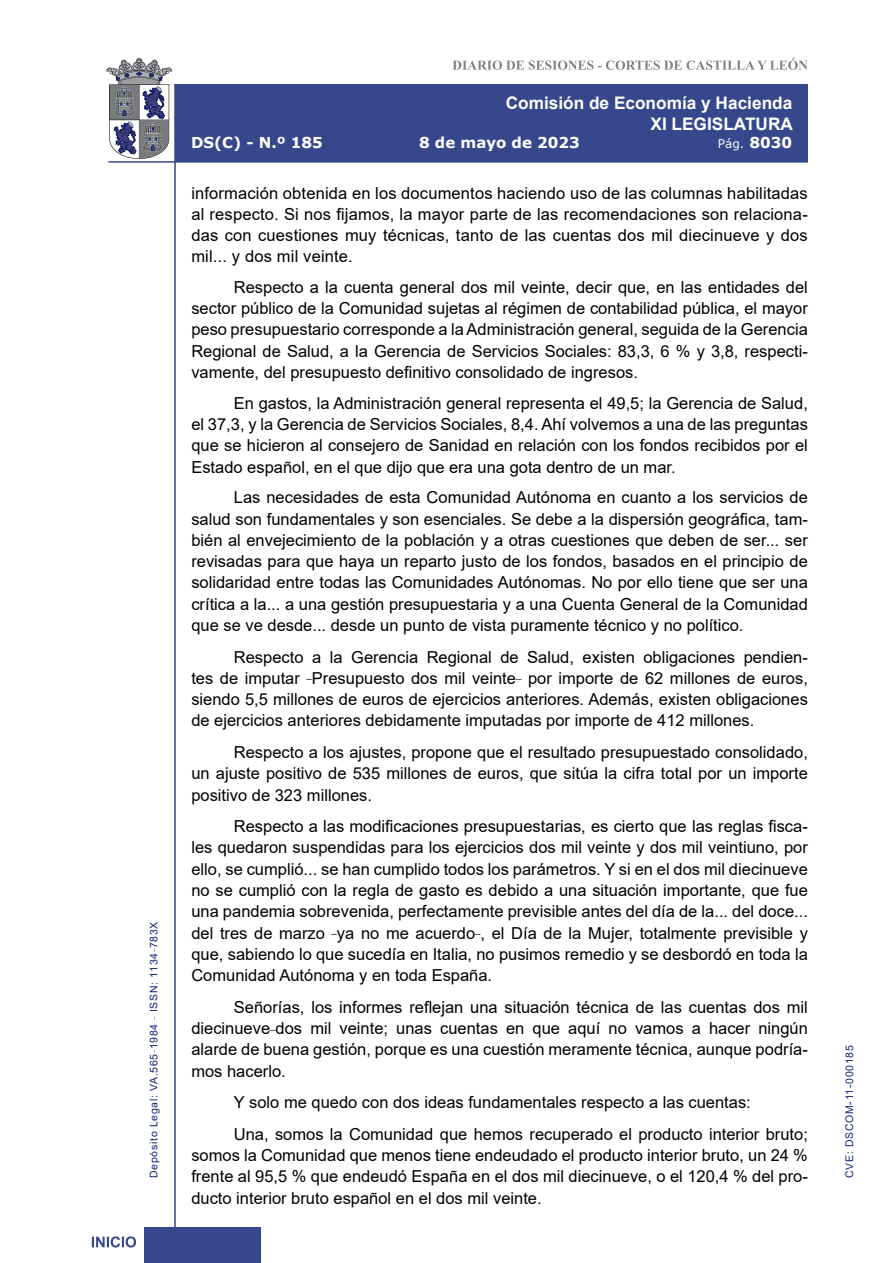
<style>
.page{position:relative;width:893px;height:1263px;background:#fff}
.page>*{position:absolute;margin:0;border:0;box-sizing:border-box;transform-origin:0 0}
.t1{font:700 17.25px/20.7px "Arial";color:#fff;text-align:right}
.t2{font:16.5px/21.3px "Arial";color:#000;text-align:justify}
.t3{font:700 15px "Verdana";color:#fff}
.t4{font:12px "Verdana";color:#fff}
.t5{font:10.5px "Arial";letter-spacing:.065em;color:#122678}
.s1{font-weight:700;font-size:15px}
</style>
<div class="page">
<svg style="left:452px;top:58px;width:356px;height:12px"></svg>
<hr style="left:174px;top:84px;width:2px;height:1179px;background:#36478c">
<div style="left:144px;top:1227px;width:117px;height:36px;background:#36478c"></div>
<div style="left:175px;top:84px;width:633px;height:78px;background:#36478c"></div>
<hr style="left:108px;top:161px;width:700px;height:2px;background:#36478c">
<svg style="left:92px;top:1236px;width:44px;height:11px"></svg>
<svg style="left:106px;top:58px;width:66px;height:101px"></svg>
<p class="t5" style="left:146px;top:1178px;width:258px;rotate:-90deg">Depósito Legal: VA.565<sup>_</sup>1984 <sup>_</sup> ISSN: 1134<sup>_</sup>783X</p>
<p class="t1" style="left:506px;top:93px;width:289px">Comisión de Economía y Hacienda<br>XI LEGISLATURA</p>
<p class="t3" style="left:191px;top:132px;width:133px">DS(C) - N.º 185</p>
<p class="t3" style="left:419px;top:132px;width:162px">8 de mayo de 2023</p>
<p class="t4" style="left:718px;top:135px;width:76px">Pág. <span class="s1">8030</span></p>
<p class="t2" style="left:191px;top:183px;width:618px">información obtenida en los documentos haciendo uso de las columnas habilitadas al respecto. Si nos fijamos, la mayor parte de las recomendaciones son relaciona&shy;das con cuestiones muy técnicas, tanto de las cuentas dos mil diecinueve y dos mil... y dos mil veinte.</p>
<p class="t2" style="left:191px;top:276px;width:618px;text-indent:43px">Respecto a la cuenta general dos mil veinte, decir que, en las entidades del sector público de la Comunidad sujetas al régimen de contabilidad pública, el mayor peso presupuestario corresponde a la Administración general, seguida de la Gerencia Regional de Salud, a la Gerencia de Servicios Sociales: 83,3, 6 % y 3,8, respecti&shy;vamente, del presupuesto definitivo consolidado de ingresos.</p>
<p class="t2" style="left:191px;top:392px;width:618px;text-indent:43px">En gastos, la Administración general representa el 49,5; la Gerencia de Salud, el 37,3, y la Gerencia de Servicios Sociales, 8,4. Ahí volvemos a una de las preguntas que se hicieron al consejero de Sanidad en relación con los fondos recibidos por el Estado español, en el que dijo que era una gota dentro de un mar.</p>
<p class="t2" style="left:191px;top:487px;width:618px;text-indent:43px">Las necesidades de esta Comunidad Autónoma en cuanto a los servicios de salud son fundamentales y son esenciales. Se debe a la dispersión geográfica, tam&shy;bién al envejecimiento de la población y a otras cuestiones que deben de ser... ser revisadas para que haya un reparto justo de los fondos, basados en el principio de solidaridad entre todas las Comunidades Autónomas. No por ello tiene que ser una crítica a la... a una gestión presupuestaria y a una Cuenta General de la Comunidad que se ve desde... desde un punto de vista puramente técnico y no político.</p>
<p class="t2" style="left:191px;top:646px;width:618px;text-indent:43px">Respecto a la Gerencia Regional de Salud, existen obligaciones pendien&shy;tes de imputar <sup>_</sup>Presupuesto dos mil veinte<sup>_</sup> por importe de 62 millones de euros, siendo 5,5 millones de euros de ejercicios anteriores. Además, existen obligaciones de ejercicios anteriores debidamente imputadas por importe de 412 millones.</p>
<p class="t2" style="left:191px;top:741px;width:618px;text-indent:43px">Respecto a los ajustes, propone que el resultado presupuestado consolidado, un ajuste positivo de 535 millones de euros, que sitúa la cifra total por un importe positivo de 323 millones.</p>
<p class="t2" style="left:191px;top:815px;width:618px;text-indent:43px">Respecto a las modificaciones presupuestarias, es cierto que las reglas fisca&shy;les quedaron suspendidas para los ejercicios dos mil veinte y dos mil veintiuno, por ello, se cumplió... se han cumplido todos los parámetros. Y si en el dos mil diecinueve no se cumplió con la regla de gasto es debido a una situación importante, que fue una pandemia sobrevenida, perfectamente previsible antes del día de la... del doce... del tres de marzo <sup>_</sup>ya no me acuerdo<sup>_</sup>, el Día de la Mujer, totalmente previsible y que, sabiendo lo que sucedía en Italia, no pusimos remedio y se desbordó en toda la Comunidad Autónoma y en toda España.</p>
<p class="t2" style="left:191px;top:996px;width:618px;text-indent:43px">Señorías, los informes reflejan una situación técnica de las cuentas dos mil diecinueve<sup>_</sup>dos mil veinte; unas cuentas en que aquí no vamos a hacer ningún alarde de buena gestión, porque es una cuestión meramente técnica, aunque podría&shy;mos hacerlo.</p>
<p class="t2" style="left:234px;top:1091px;width:518px">Y solo me quedo con dos ideas fundamentales respecto a las cuentas:</p>
<p class="t2" style="left:191px;top:1123px;width:618px;text-indent:43px">Una, somos la Comunidad que hemos recuperado el producto interior bruto; somos la Comunidad que menos tiene endeudado el producto interior bruto, un 24 % frente al 95,5 % que endeudó España en el dos mil diecinueve, o el 120,4 % del pro&shy;ducto interior bruto español en el dos mil veinte.</p>
<p class="t5" style="left:842px;top:1178px;width:134px;rotate:-90deg">CVE: DSCOM-11-000185</p>
</div>
